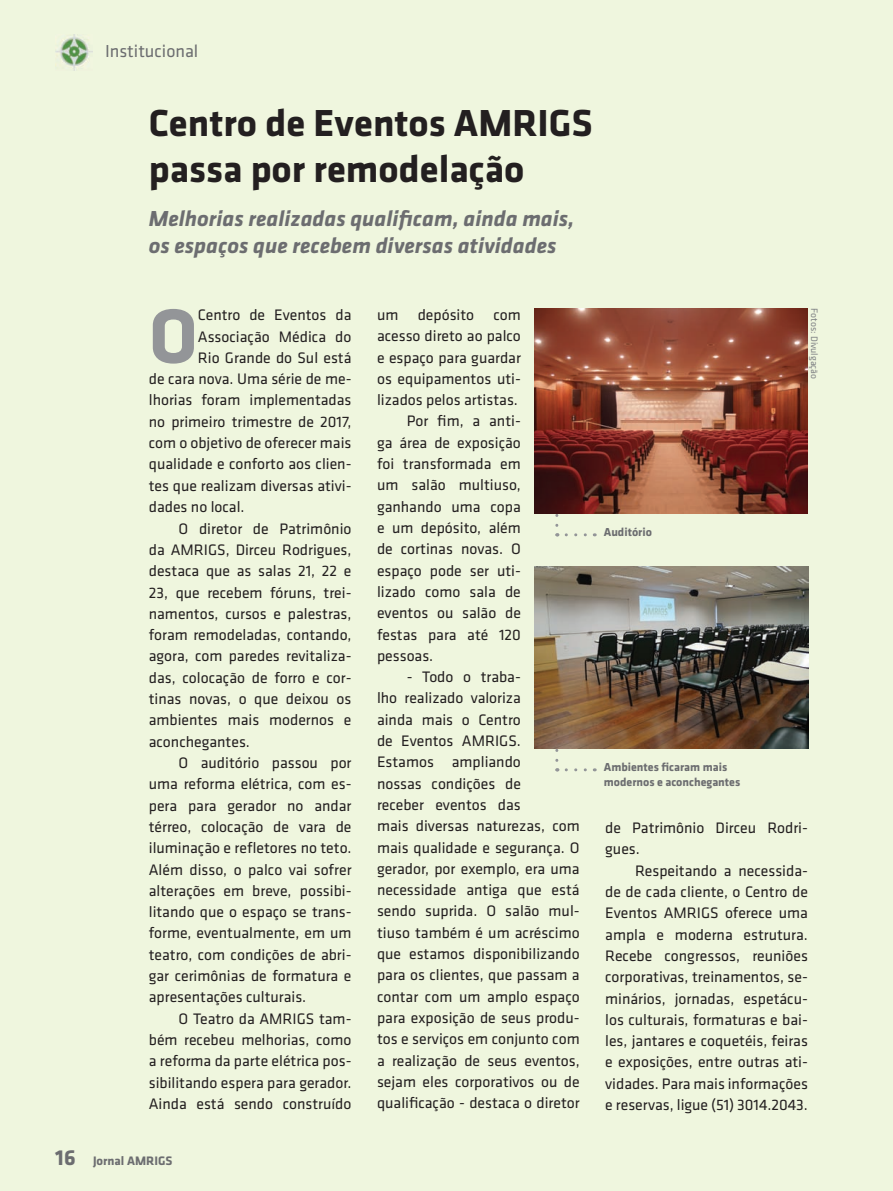
<style>
.page{position:relative;width:893px;height:1191px;background:#eff6de}
.page>*{position:absolute;margin:0;border:0;box-sizing:border-box;transform-origin:0 0}
.t1{font:700 79.65px "Klavika CH";color:#939598}
.t2{font:700 39px/46.8px "Klavika CH";color:#231f20}
.t3{font:italic 700 22.5px/27px "Klavika CH";color:#6c6d70}
.t4{font:18px "Klavika CH";color:#6c6d70}
.t5{font:15.75px/21.3px "Klavika CH";color:#231f20}
.t6{font:700 12.75px "Klavika CH";color:#6c6d70}
.t7{font:700 12px/14.4px "Klavika CH";color:#6c6d70}
.t8{font:9.75px "Klavika CH";color:#808285}
.s1{font-size:22.5px}
</style>
<div class="page">
<img style="left:55px;top:34px;width:38px;height:37px">
<svg style="left:555px;top:515px;width:3px;height:21px"></svg>
<svg style="left:566px;top:533px;width:29px;height:3px"></svg>
<svg style="left:555px;top:750px;width:3px;height:21px"></svg>
<svg style="left:566px;top:768px;width:29px;height:3px"></svg>
<img style="left:534px;top:308px;width:274px;height:205px">
<img style="left:535px;top:567px;width:273px;height:181px">
<p class="t4" style="left:105px;top:39px;width:95px">Institucional</p>
<h2 class="t2" style="left:149px;top:97px;width:445px">Centro de Eventos AMRIGS passa por remodelação</h2>
<h3 class="t3" style="left:149px;top:204px;width:427px">Melhorias realizadas qualificam, ainda mais, os espaços que recebem diversas atividades</h3>
<h1 class="t1" style="left:149px;top:279px;width:51px">O</h1>
<p class="t5" style="left:198px;top:304px;width:155px">Centro de Eventos da</p>
<p class="t5" style="left:198px;top:325px;width:155px">Associação Médica do</p>
<p class="t5" style="left:198px;top:346px;width:155px">Rio Grande do Sul está</p>
<p class="t5" style="left:149px;top:368px;width:204px">de cara nova. Uma série de me-</p>
<p class="t5" style="left:149px;top:389px;width:204px">lhorias foram implementadas</p>
<p class="t5" style="left:149px;top:410px;width:204px">no primeiro trimestre de 2017,</p>
<p class="t5" style="left:149px;top:431px;width:204px">com o objetivo de oferecer mais</p>
<p class="t5" style="left:149px;top:453px;width:204px">qualidade e conforto aos clien-</p>
<p class="t5" style="left:149px;top:474px;width:204px">tes que realizam diversas ativi-</p>
<p class="t5" style="left:149px;top:496px;width:97px">dades no local.</p>
<p class="t5" style="left:179px;top:517px;width:174px">O diretor de Patrimônio</p>
<p class="t5" style="left:149px;top:538px;width:204px">da AMRIGS, Dirceu Rodrigues,</p>
<p class="t5" style="left:149px;top:560px;width:204px">destaca que as salas 21, 22 e</p>
<p class="t5" style="left:149px;top:581px;width:204px">23, que recebem fóruns, trei-</p>
<p class="t5" style="left:149px;top:602px;width:204px">namentos, cursos e palestras,</p>
<p class="t5" style="left:149px;top:624px;width:204px">foram remodeladas, contando,</p>
<p class="t5" style="left:149px;top:645px;width:204px">agora, com paredes revitaliza-</p>
<p class="t5" style="left:149px;top:666px;width:204px">das, colocação de forro e cor-</p>
<p class="t5" style="left:149px;top:687px;width:204px">tinas novas, o que deixou os</p>
<p class="t5" style="left:149px;top:709px;width:204px">ambientes mais modernos e</p>
<p class="t5" style="left:149px;top:730px;width:103px">aconchegantes.</p>
<p class="t5" style="left:179px;top:751px;width:174px">O auditório passou por</p>
<p class="t5" style="left:149px;top:773px;width:204px">uma reforma elétrica, com es-</p>
<p class="t5" style="left:149px;top:794px;width:204px">pera para gerador no andar</p>
<p class="t5" style="left:149px;top:815px;width:204px">térreo, colocação de vara de</p>
<p class="t5" style="left:149px;top:837px;width:204px">iluminação e refletores no teto.</p>
<p class="t5" style="left:149px;top:858px;width:204px">Além disso, o palco vai sofrer</p>
<p class="t5" style="left:149px;top:879px;width:204px">alterações em breve, possibi-</p>
<p class="t5" style="left:149px;top:900px;width:204px">litando que o espaço se trans-</p>
<p class="t5" style="left:149px;top:922px;width:204px">forme, eventualmente, em um</p>
<p class="t5" style="left:149px;top:943px;width:204px">teatro, com condições de abri-</p>
<p class="t5" style="left:149px;top:964px;width:204px">gar cerimônias de formatura e</p>
<p class="t5" style="left:149px;top:986px;width:159px">apresentações culturais.</p>
<p class="t5" style="left:179px;top:1007px;width:174px">O Teatro da AMRIGS tam-</p>
<p class="t5" style="left:149px;top:1028px;width:204px">bém recebeu melhorias, como</p>
<p class="t5" style="left:149px;top:1049px;width:204px">a reforma da parte elétrica pos-</p>
<p class="t5" style="left:149px;top:1071px;width:204px">sibilitando espera para gerador.</p>
<p class="t5" style="left:149px;top:1092px;width:204px">Ainda está sendo construído</p>
<p class="t6" style="left:55px;top:1151px;width:119px"><span class="s1">16</span> Jornal AMRIGS</p>
<p class="t5" style="left:377px;top:303px;width:145px">um depósito com</p>
<p class="t5" style="left:377px;top:325px;width:145px">acesso direto ao palco</p>
<p class="t5" style="left:377px;top:346px;width:145px">e espaço para guardar</p>
<p class="t5" style="left:377px;top:367px;width:145px">os equipamentos uti-</p>
<p class="t5" style="left:377px;top:389px;width:142px">lizados pelos artistas.</p>
<p class="t5" style="left:407px;top:410px;width:116px">Por fim, a anti-</p>
<p class="t5" style="left:377px;top:431px;width:145px">ga área de exposição</p>
<p class="t5" style="left:377px;top:453px;width:145px">foi transformada em</p>
<p class="t5" style="left:377px;top:474px;width:145px">um salão multiuso,</p>
<p class="t5" style="left:377px;top:495px;width:145px">ganhando uma copa</p>
<p class="t5" style="left:377px;top:516px;width:145px">e um depósito, além</p>
<p class="t5" style="left:377px;top:538px;width:145px">de cortinas novas. O</p>
<p class="t5" style="left:377px;top:559px;width:145px">espaço pode ser uti-</p>
<p class="t5" style="left:377px;top:580px;width:145px">lizado como sala de</p>
<p class="t5" style="left:377px;top:602px;width:145px">eventos ou salão de</p>
<p class="t5" style="left:377px;top:623px;width:145px">festas para até 120</p>
<p class="t5" style="left:377px;top:644px;width:58px">pessoas.</p>
<p class="t5" style="left:377px;top:665px;width:204px;text-indent:30px">- Todo o traba-<br>lho realizado valoriza<br>ainda mais o Centro<br>de Eventos AMRIGS.<br>Estamos ampliando<br>nossas condições de<br>receber eventos das<br>mais diversas naturezas, com mais qualidade e segurança. O gerador, por exemplo, era uma necessidade antiga que está sendo suprida. O salão mul&shy;tiuso também é um acréscimo que estamos disponibilizando para os clientes, que passam a contar com um amplo espaço para exposição de seus produ&shy;tos e serviços em conjunto com a realização de seus eventos, sejam eles corporativos ou de qualificação - destaca o diretor</p>
<p class="t7" style="left:604px;top:525px;width:50px">Auditório</p>
<p class="t8" style="left:821px;top:308px;width:72px;rotate:90deg">Fotos: Divulgação</p>
<p class="t7" style="left:604px;top:759px;width:138px">Ambientes ficaram mais modernos e aconchegantes</p>
<p class="t5" style="left:605px;top:816px;width:204px">de Patrimônio Dirceu Rodri&shy;gues.</p>
<p class="t5" style="left:605px;top:859px;width:204px;text-align:justify;text-indent:30px">Respeitando a necessida&shy;de de cada cliente, o Centro de Eventos AMRIGS oferece uma ampla e moderna estrutura.<br>Recebe congressos, reuniões corporativas, treinamentos, se&shy;minários, jornadas, espetácu&shy;los culturais, formaturas e bai&shy;les, jantares e coquetéis, feiras e exposições, entre outras ati&shy;vidades. Para mais informações e reservas, ligue (51) 3014.2043.</p>
</div>
